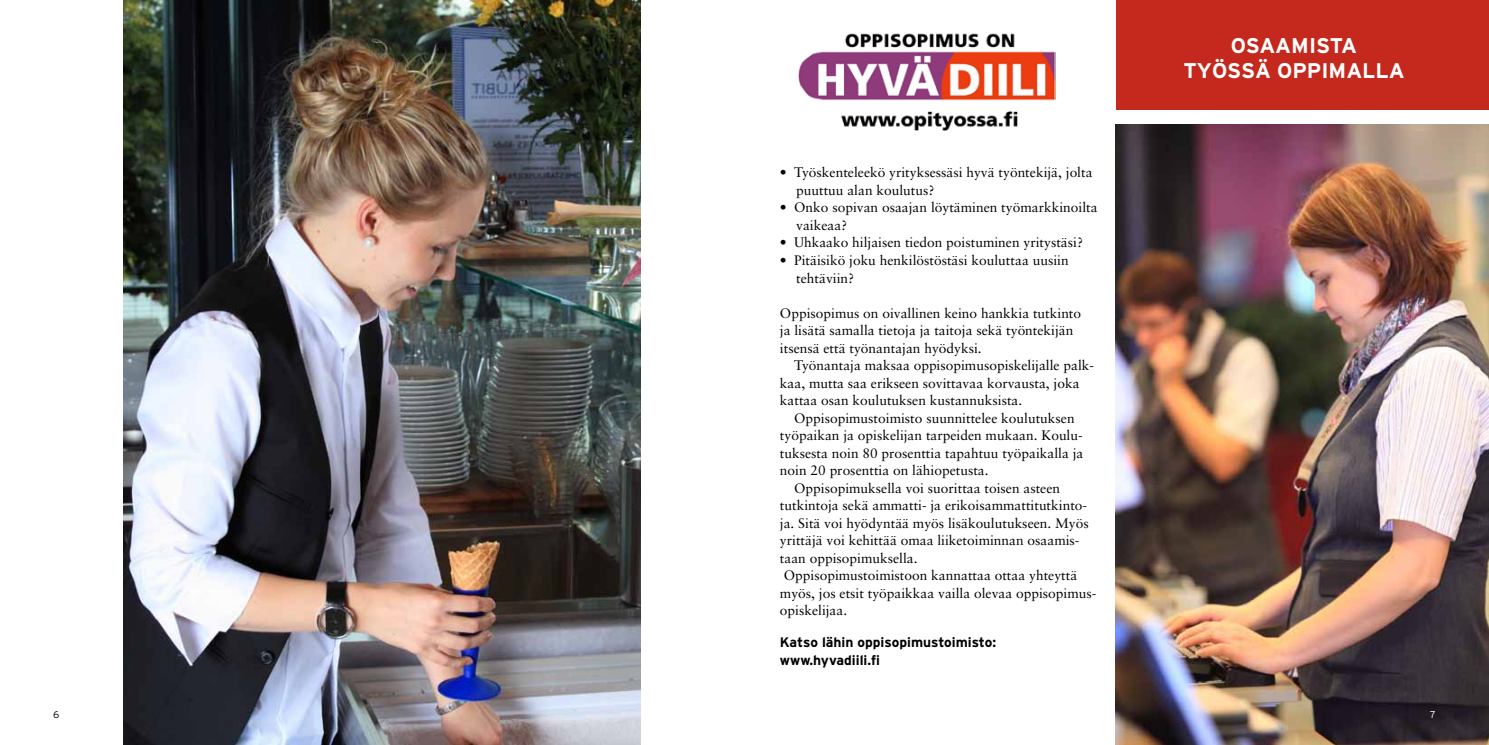
<style>
.page{position:relative;width:1489px;height:745px;background:#fff}
.page>*{position:absolute;margin:0;border:0;box-sizing:border-box;transform-origin:0 0}
.t1{font:700 21.25px/25.5px "Interstate";color:#fff;text-align:center}
.t2{font:13.75px/17.5px "Sabon";color:#000}
.t3{font:700 13.75px/17.5px "Interstate";color:#000}
.t4{font:300 10px "Interstate";color:#000}
.t5{font:300 10px "Interstate";color:#fff}
</style>
<div class="page">
<img style="left:1115px;top:124px;width:373px;height:620px">
<div style="left:1116px;top:0;width:372px;height:110px;background:#c5281c"></div>
<img style="left:798px;top:33px;width:257px;height:98px">
<img style="left:123px;top:0;width:517px;height:744px">
<p class="t4" style="left:53px;top:708px;width:8px">6</p>
<p class="t2" style="left:796px;top:163px;width:298px;text-indent:-16px">• Työskenteleekö yrityksessäsi hyvä työntekijä, jolta puuttuu alan koulutus?</p>
<p class="t2" style="left:796px;top:198px;width:303px;text-indent:-16px">• Onko sopivan osaajan löytäminen työmarkkinoilta vaikeaa?</p>
<p class="t2" style="left:780px;top:233px;width:304px">• Uhkaako hiljaisen tiedon poistuminen yritystäsi?</p>
<p class="t2" style="left:796px;top:251px;width:274px;text-indent:-16px">• Pitäisikö joku henkilöstöstäsi kouluttaa uusiin tehtäviin?</p>
<p class="t2" style="left:780px;top:304px;width:303px">Oppisopimus on oivallinen keino hankkia tutkinto ja lisätä samalla tietoja ja taitoja sekä työntekijän itsensä että työnantajan hyödyksi.</p>
<p class="t2" style="left:780px;top:356px;width:316px;text-indent:14px">Työnantaja maksaa oppisopimusopiskelijalle palk&shy;kaa, mutta saa erikseen sovittavaa korvausta, joka kattaa osan koulutuksen kustannuksista.</p>
<p class="t2" style="left:794px;top:409px;width:282px">Oppisopimustoimisto suunnittelee koulutuksen</p>
<p class="t2" style="left:780px;top:426px;width:304px">työpaikan ja opiskelijan tarpeiden mukaan. Koulu-</p>
<p class="t2" style="left:780px;top:444px;width:305px">tuksesta noin 80 prosenttia tapahtuu työpaikalla ja</p>
<p class="t2" style="left:780px;top:461px;width:210px">noin 20 prosenttia on lähiopetusta.</p>
<p class="t2" style="left:794px;top:479px;width:267px">Oppisopimuksella voi suorittaa toisen asteen</p>
<p class="t2" style="left:780px;top:496px;width:309px">tutkintoja sekä ammatti- ja erikoisammattitutkinto-</p>
<p class="t2" style="left:780px;top:514px;width:310px">ja. Sitä voi hyödyntää myös lisäkoulutukseen. Myös</p>
<p class="t2" style="left:780px;top:531px;width:301px">yrittäjä voi kehittää omaa liiketoiminnan osaamis-</p>
<p class="t2" style="left:780px;top:549px;width:139px">taan oppisopimuksella.</p>
<p class="t2" style="left:783px;top:566px;width:295px">Oppisopimustoimistoon kannattaa ottaa yhteyttä</p>
<p class="t2" style="left:780px;top:584px;width:318px">myös, jos etsit työpaikkaa vailla olevaa oppisopimus-</p>
<p class="t2" style="left:780px;top:601px;width:69px">opiskelijaa.</p>
<p class="t3" style="left:780px;top:633px;width:218px">Katso lähin oppisopimustoimisto: www.hyvadiili.fi</p>
<h1 class="t1" style="left:1183px;top:32px;width:223px">Osaamista<br>työssä oppimalla</h1>
<p class="t5" style="left:1429px;top:708px;width:7px">7</p>
</div>
